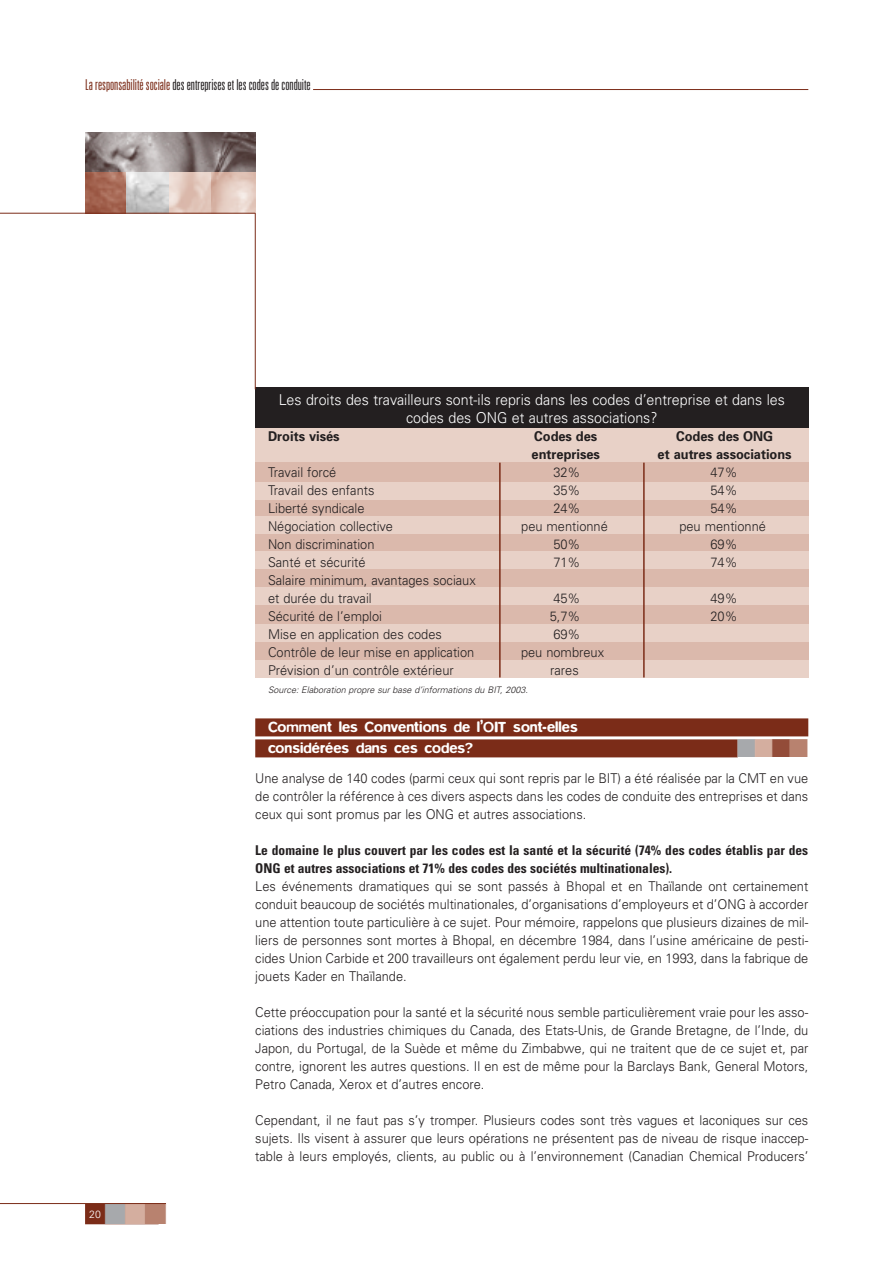
<style>
.page{position:relative;width:893px;height:1263px;background:#fff}
.page>*{position:absolute;margin:0;border:0;box-sizing:border-box;transform-origin:0 0}
.t1{font:30px "Zapf Dingbats";color:#a7a9ac}
.t2{font:25.8px "Zapf Dingbats";color:#a7a9ac}
.t3{font:300 15px/18px "Univers";color:#fff;text-align:center;scale:.95 1}
.t4{font:500 15px/21px "Blur";color:#fff}
.t5{font:300 ultra-condensed 15px "Univers";letter-spacing:-.005em;color:#231f20}
.t6{font:300 13.5px/18px "Univers";color:#231f20;text-align:justify;scale:.95 1}
.t7{font:700 condensed 13.5px/18px "Univers";color:#231f20}
.t8{font:700 13.5px "Univers";color:#231f20;scale:.95 1}
.t9{font:300 10.5px "Univers";color:#fff}
.t10{font:italic 300 9px "Univers";color:#231f20}
.s1{color:#7b2c18}
.s2{color:#d4ae9f}
.s3{color:#b8826f}
.s4{color:#934c39}
</style>
<div class="page">
<div style="left:255px;top:430px;width:553px;height:247px;background:#dbb9ac"></div>
<div style="left:255px;top:387px;width:553px;height:43px;background:#231f20"></div>
<div style="left:255px;top:429px;width:553px;height:33px;background:#e8d1c7"></div>
<div style="left:255px;top:482px;width:553px;height:17px;background:#e8d1c7"></div>
<div style="left:255px;top:517px;width:553px;height:17px;background:#e8d1c7"></div>
<div style="left:255px;top:551px;width:553px;height:17px;background:#e8d1c7"></div>
<div style="left:255px;top:587px;width:553px;height:17px;background:#e8d1c7"></div>
<div style="left:255px;top:625px;width:553px;height:17px;background:#e8d1c7"></div>
<div style="left:255px;top:661px;width:553px;height:17px;background:#e8d1c7"></div>
<div style="left:85px;top:1204px;width:74px;height:20px;background:#7b2c18"></div>
<hr style="left:313px;top:89px;width:495px;height:1px;background:#7b2c18">
<div style="left:255px;top:718px;width:553px;height:18px;background:#7b2c18"></div>
<div style="left:255px;top:739px;width:482px;height:18px;background:#7b2c18"></div>
<hr style="left:0;top:1203px;width:166px;height:1px;background:#7b2c18">
<img style="left:85px;top:132px;width:170px;height:41px">
<img style="left:85px;top:173px;width:170px;height:40px">
<hr style="left:499px;top:463px;width:1px;height:214px;background:#7b2c18">
<hr style="left:643px;top:463px;width:1px;height:215px;background:#7b2c18">
<hr style="left:0;top:213px;width:255px;height:1px;background:#7b2c18">
<hr style="left:255px;top:213px;width:1px;height:176px;background:#7b2c18">
<p class="t5" style="left:85px;top:79px;width:227px"><span class="s1">La responsabilité sociale</span> des entreprises et les codes de conduite</p>
<p class="t3" style="left:279px;top:392px;width:534px">Les droits des travailleurs sont-ils repris dans les codes d’entreprise et dans les codes des ONG et autres associations?</p>
<p class="t8" style="left:268px;top:431px;width:77px">Droits visés</p>
<p class="t8" style="left:534px;top:431px;width:68px">Codes des</p>
<p class="t8" style="left:676px;top:431px;width:104px">Codes des ONG</p>
<p class="t8" style="left:531px;top:449px;width:74px">entreprises</p>
<p class="t8" style="left:657px;top:449px;width:143px">et autres associations</p>
<p class="t6" style="left:268px;top:465px;width:73px">Travail forcé</p>
<p class="t6" style="left:553px;top:465px;width:30px">32%</p>
<p class="t6" style="left:710px;top:465px;width:30px">47%</p>
<p class="t6" style="left:268px;top:483px;width:114px">Travail des enfants</p>
<p class="t6" style="left:553px;top:483px;width:30px">35%</p>
<p class="t6" style="left:710px;top:483px;width:30px">54%</p>
<p class="t6" style="left:268px;top:501px;width:103px">Liberté syndicale</p>
<p class="t6" style="left:553px;top:501px;width:30px">24%</p>
<p class="t6" style="left:710px;top:501px;width:30px">54%</p>
<p class="t6" style="left:268px;top:519px;width:133px">Négociation collective</p>
<p class="t6" style="left:521px;top:519px;width:93px">peu mentionné</p>
<p class="t6" style="left:679px;top:519px;width:93px">peu mentionné</p>
<p class="t6" style="left:268px;top:537px;width:114px">Non discrimination</p>
<p class="t6" style="left:553px;top:537px;width:30px">50%</p>
<p class="t6" style="left:710px;top:537px;width:30px">69%</p>
<p class="t6" style="left:268px;top:555px;width:104px">Santé et sécurité</p>
<p class="t6" style="left:553px;top:555px;width:30px">71%</p>
<p class="t6" style="left:710px;top:555px;width:30px">74%</p>
<p class="t6" style="left:268px;top:573px;width:220px">Salaire minimum, avantages sociaux et durée du travail</p>
<p class="t6" style="left:553px;top:591px;width:30px">45%</p>
<p class="t6" style="left:710px;top:591px;width:30px">49%</p>
<h1 class="t1" style="left:104px;top:1200px;width:65px">■<span class="s2">■</span><span class="s3">■</span></h1>
<p class="t9" style="left:89px;top:1211px;width:13px">20</p>
<p class="t6" style="left:268px;top:609px;width:122px">Sécurité de l’emploi</p>
<p class="t6" style="left:550px;top:609px;width:34px">5,7%</p>
<p class="t6" style="left:710px;top:609px;width:30px">20%</p>
<p class="t6" style="left:268px;top:627px;width:185px">Mise en application des codes</p>
<p class="t6" style="left:553px;top:627px;width:30px">69%</p>
<p class="t6" style="left:268px;top:645px;width:219px">Contrôle de leur mise en application</p>
<p class="t6" style="left:521px;top:645px;width:89px">peu nombreux</p>
<p class="t6" style="left:268px;top:663px;width:197px">Prévision d’un contrôle extérieur</p>
<p class="t6" style="left:550px;top:663px;width:31px">rares</p>
<p class="t10" style="left:268px;top:687px;width:261px">Source: Elaboration propre sur base d’informations du BIT, 2003.</p>
<p class="t4" style="left:268px;top:717px;width:311px">Comment les Conventions de l’OIT sont-elles considérées dans ces codes?</p>
<h2 class="t2" style="left:736px;top:736px;width:73px">■<span class="s2">■</span><span class="s4">■</span><span class="s3">■</span></h2>
<p class="t6" style="left:255px;top:771px;width:583px">Une analyse de 140 codes (parmi ceux qui sont repris par le BIT) a été réalisée par la CMT en vue de contrôler la référence à ces divers aspects dans les codes de conduite des entreprises et dans ceux qui sont promus par les ONG et autres associations.</p>
<p class="t7" style="left:255px;top:843px;width:554px">Le domaine le plus couvert par les codes est la santé et la sécurité (74% des codes établis par des<br>ONG et autres associations et 71% des codes des sociétés multinationales).</p>
<p class="t6" style="left:255px;top:879px;width:583px">Les événements dramatiques qui se sont passés à Bhopal et en Thaïlande ont certainement conduit beaucoup de sociétés multinationales, d’organisations d’employeurs et d’ONG à accorder une attention toute particulière à ce sujet. Pour mémoire, rappelons que plusieurs dizaines de mil&shy;liers de personnes sont mortes à Bhopal, en décembre 1984, dans l’usine américaine de pesti&shy;cides Union Carbide et 200 travailleurs ont également perdu leur vie, en 1993, dans la fabrique de jouets Kader en Thaïlande.</p>
<p class="t6" style="left:255px;top:1005px;width:583px">Cette préoccupation pour la santé et la sécurité nous semble particulièrement vraie pour les asso&shy;ciations des industries chimiques du Canada, des Etats-Unis, de Grande Bretagne, de l’Inde, du Japon, du Portugal, de la Suède et même du Zimbabwe, qui ne traitent que de ce sujet et, par contre, ignorent les autres questions. Il en est de même pour la Barclays Bank, General Motors, Petro Canada, Xerox et d’autres encore.</p>
<p class="t6" style="left:255px;top:1113px;width:583px">Cependant, il ne faut pas s’y tromper. Plusieurs codes sont très vagues et laconiques sur ces sujets. Ils visent à assurer que leurs opérations ne présentent pas de niveau de risque inaccep&shy;table à leurs employés, clients, au public ou à l’environnement (Canadian Chemical Producers’</p>
</div>
